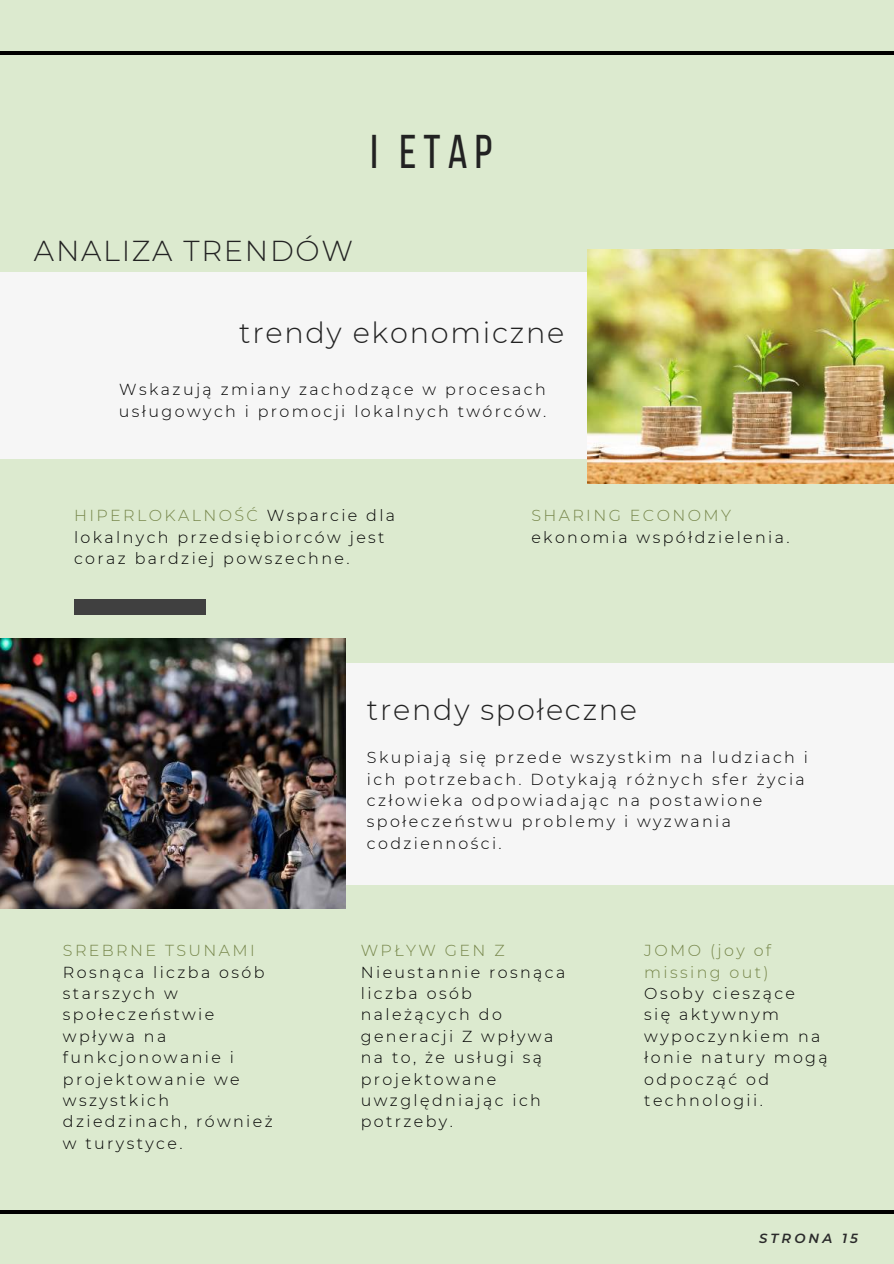
<style>
.page{position:relative;width:894px;height:1264px;background:#fff}
.page>*{position:absolute;margin:0;border:0;box-sizing:border-box;transform-origin:0 0}
.t1{font:47.1px "Bebas Neue";color:#222}
.t2{font:300 28.8px "Montserrat";letter-spacing:.06em;color:#222}
.t3{font:300 15.9px/21.5px "Montserrat";letter-spacing:.15em;color:#000}
.t4{font:300 15.9px/21.5px "Montserrat";letter-spacing:.15em;color:#76864a}
.t5{font:italic 600 13.2px "Montserrat";letter-spacing:.23em;color:#2a2a2a}
.s1{color:#76864a}
</style>
<div class="page">
<div style="left:0;top:0;width:893px;height:1263px;background:#dceacf"></div>
<div style="left:0;top:272px;width:893px;height:187px;background:#f6f6f6"></div>
<img style="left:588px;top:250px;width:305px;height:233px">
<hr style="left:0;top:1210px;width:893px;height:3px;background:#000">
<hr style="left:0;top:51px;width:893px;height:3px;background:#000">
<div style="left:0;top:662px;width:893px;height:222px;background:#f6f6f6"></div>
<div style="left:74px;top:599px;width:132px;height:15px;background:#404040"></div>
<img style="left:0;top:638px;width:345px;height:270px">
<h1 class="t1" style="left:370px;top:133px;width:123px">I ETAP</h1>
<h2 class="t2" style="left:34px;top:233px;width:320px">ANALIZA TRENDÓW</h2>
<h2 class="t2" style="left:239px;top:315px;width:326px">trendy ekonomiczne</h2>
<p class="t3" style="left:119px;top:379px;width:429px">Wskazują zmiany zachodzące w procesach usługowych i promocji lokalnych twórców.</p>
<p class="t3" style="left:74px;top:505px;width:322px"><span class="s1">HIPERLOKALNOŚĆ</span> Wsparcie dla lokalnych przedsiębiorców jest coraz bardziej powszechne.</p>
<p class="t4" style="left:531px;top:505px;width:201px">SHARING ECONOMY</p>
<p class="t3" style="left:531px;top:526px;width:260px">ekonomia współdzielenia.</p>
<h2 class="t2" style="left:367px;top:692px;width:272px">trendy społeczne</h2>
<p class="t4" style="left:63px;top:939px;width:193px">SREBRNE TSUNAMI</p>
<p class="t3" style="left:63px;top:961px;width:211px">Rosnąca liczba osób starszych w społeczeństwie wpływa na funkcjonowanie i projektowanie we wszystkich dziedzinach, również w turystyce.</p>
<p class="t3" style="left:367px;top:746px;width:442px">Skupiają się przede wszystkim na ludziach i ich potrzebach. Dotykają różnych sfer życia człowieka odpowiadając na postawione społeczeństwu problemy i wyzwania codzienności.</p>
<p class="t4" style="left:360px;top:939px;width:145px">WPŁYW GEN Z</p>
<p class="t3" style="left:360px;top:961px;width:206px">Nieustannie rosnąca liczba osób należących do generacji Z wpływa na to, że usługi są projektowane uwzględniając ich potrzeby.</p>
<p class="t4" style="left:644px;top:939px;width:128px">JOMO (joy of missing out)</p>
<p class="t3" style="left:644px;top:982px;width:185px">Osoby cieszące<br>się aktywnym wypoczynkiem na łonie natury mogą odpocząć od technologii.</p>
<p class="t5" style="left:759px;top:1230px;width:100px">STRONA 15</p>
</div>
